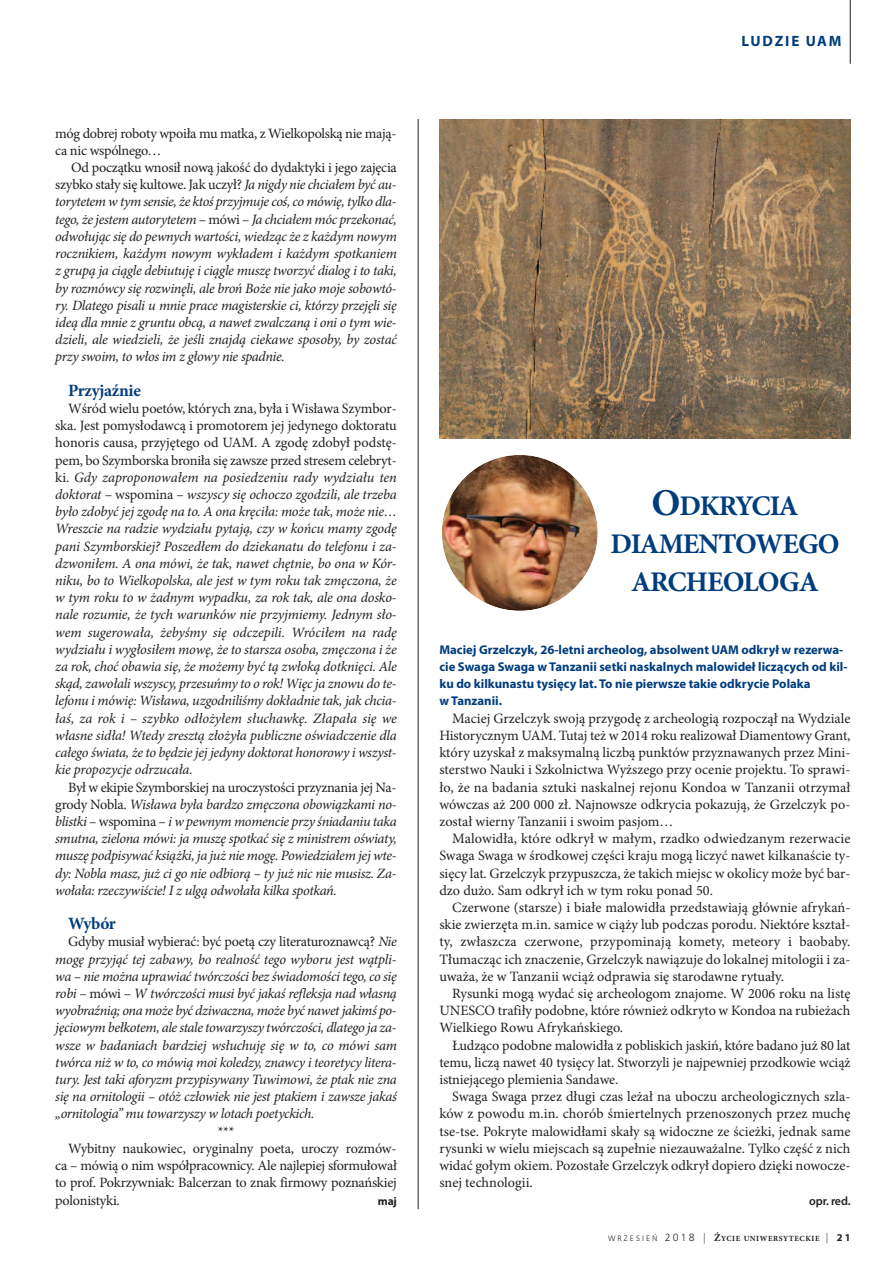
<style>
.page{position:relative;width:893px;height:1263px;background:#fff}
.page>*{position:absolute;margin:0;border:0;box-sizing:border-box;transform-origin:0 0}
.t1{font:700 28.5px/38px "Minion Pro";letter-spacing:-.035em;color:#013d7d;text-align:center}
.t2{font:700 17.25px "Minion Pro";letter-spacing:-.025em;color:#013d7d}
.t3{font:700 15px "Myriad Pro";letter-spacing:.12em;color:#013d7d}
.t4{font:italic 14.25px/17.2px "Minion Pro";letter-spacing:-.02em;color:#231f20;text-align:justify}
.t5{font:14.25px/17.2px "Minion Pro";letter-spacing:-.01em;color:#231f20;text-align:justify}
.t6{font:700 12.75px/17.2px "Myriad Pro";color:#013d7d}
.t7{font:600 12px "Myriad Pro";letter-spacing:-.015em;color:#231f20}
.t8{font:700 11.55px "Myriad Pro";color:#231f20}
.t9{font:700 7.8px "Minion Pro";letter-spacing:.065em;color:#231f20}
.s1{font-style:normal}
.s2{font-size:37.95px}
.s3{font-family:"Humnst 777 Lt EU";font-weight:400}
.s4{font-family:"Humnst 777 Lt EU";font-weight:400;font-size:10.5px}
.s5{font-size:10.5px}
.s6{font-family:"Myriad Pro";font-size:10.5px}
</style>
<div class="page">
<img style="left:439px;top:119px;width:411px;height:319px">
<hr style="left:850px;top:0;width:1px;height:64px;background:#231f20">
<img style="left:442px;top:455px;width:156px;height:156px">
<hr style="left:418px;top:119px;width:1px;height:1090px;background:#231f20">
<p class="t5" style="left:55px;top:126px;width:343px">móg dobrej roboty wpoiła mu matka, z Wielkopolską nie mają&shy;ca nic wspólnego…</p>
<p class="t4" style="left:55px;top:160px;width:343px;text-indent:16px"><span class="s1">Od początku wnosił nową jakość do dydaktyki i jego zajęcia szybko stały się kultowe. Jak uczył?</span> Ja nigdy nie chciałem być au&shy;torytetem w tym sensie, że ktoś przyjmuje coś, co mówię, tylko dla&shy;tego, że jestem autorytetem <span class="s1">– mówi –</span> Ja chciałem móc przekonać, odwołując się do pewnych wartości, wiedząc że z każdym nowym rocznikiem, każdym nowym wykładem i każdym spotkaniem z grupą ja ciągle debiutuję i ciągle muszę tworzyć dialog i to taki, by rozmówcy się rozwinęli, ale broń Boże nie jako moje sobowtó&shy;ry. Dlatego pisali u mnie prace magisterskie ci, którzy przejęli się ideą dla mnie z gruntu obcą, a nawet zwalczaną i oni o tym wie&shy;dzieli, ale wiedzieli, że jeśli znajdą ciekawe sposoby, by zostać przy swoim, to włos im z głowy nie spadnie.</p>
<p class="t2" style="left:68px;top:384px;width:74px">PRZYJAŹNIE</p>
<p class="t4" style="left:55px;top:401px;width:343px;text-indent:13px"><span class="s1">Wśród wielu poetów, których zna, była i Wisława Szymbor&shy;ska. Jest pomysłodawcą i promotorem jej jedynego doktoratu honoris causa, przyjętego od UAM. A zgodę zdobył podstę&shy;pem, bo Szymborska broniła się zawsze przed stresem celebryt&shy;ki.</span> Gdy zaproponowałem na posiedzeniu rady wydziału ten doktorat <span class="s1">– wspomina –</span> wszyscy się ochoczo zgodzili, ale trzeba było zdobyćjej zgodę na to. A ona kręciła: może tak, może nie… Wreszcie na radzie wydziału pytają, czy w końcu mamy zgodę pani Szymborskiej? Poszedłem do dziekanatu do telefonu i za&shy;dzwoniłem. A ona mówi, że tak, nawet chętnie, bo ona w Kór&shy;niku, bo to Wielkopolska, ale jest w tym roku tak zmęczona, że w tym roku to w żadnym wypadku, za rok tak, ale ona dosko&shy;nale rozumie, że tych warunków nie przyjmiemy. Jednym sło&shy;wem sugerowała, żebyśmy się odczepili. Wróciłem na radę wydziału i wygłosiłem mowę, że to starsza osoba, zmęczona i że za rok, choć obawia się, że możemy być tą zwłoką dotknięci. Ale skąd, zawołali wszyscy, przesuńmy to o rok! Więcja znowu do te&shy;lefonu i mówię: Wisława, uzgodniliśmy dokładnie tak, jak chcia&shy;łaś, za rok i – szybko odłożyłem słuchawkę. Złapała się we własne sidła! Wtedy zresztą złożyła publiczne oświadczenie dla całego świata, że to będzie jej jedyny doktorat honorowy i wszyst&shy;kie propozycje odrzucała.</p>
<p class="t4" style="left:55px;top:779px;width:343px;text-indent:13px"><span class="s1">Był w ekipie Szymborskiej na uroczystości przyznania jej Na&shy;grody Nobla.</span> Wisława była bardzo zmęczona obowiązkami no&shy;blistki <span class="s1">– wspomina –</span> i w pewnym momencie przy śniadaniu taka smutna, zielona mówi: ja muszę spotkać się z ministrem oświaty, muszę podpisywać książki, ja już nie mogę. Powiedziałem jej wte&shy;dy: Nobla masz, już ci go nie odbiorą – ty już nic nie musisz. Za&shy;wołała: rzeczywiście! I z ulgą odwołała kilka spotkań.</p>
<p class="t2" style="left:68px;top:917px;width:49px">WYBÓR</p>
<p class="t4" style="left:55px;top:934px;width:343px;text-indent:13px"><span class="s1">Gdyby musiał wybierać: być poetą czy literaturoznawcą?</span> Nie mogę przyjąć tej zabawy, bo realność tego wyboru jest wątpli&shy;wa – nie można uprawiać twórczości bez świadomości tego, co się robi <span class="s1">– mówi –</span> W twórczości musi byćjakaś refleksja nad własną wyobraźnią; ona może być dziwaczna, może być nawetjakimś po&shy;jęciowym bełkotem, ale stale towarzyszy twórczości, dlatego ja za&shy;wsze w badaniach bardziej wsłuchuję się w to, co mówi sam twórca niż w to, co mówią moi koledzy, znawcy i teoretycy litera&shy;tury. Jest taki aforyzm przypisywany Tuwimowi, że ptak nie zna się na ornitologii – otóż człowiek nie jest ptakiem i zawsze jakaś „ornitologia” mu towarzyszy w lotach poetyckich.</p>
<p class="t5" style="left:218px;top:1124px;width:18px">***</p>
<p class="t5" style="left:68px;top:1141px;width:330px">Wybitny naukowiec, oryginalny poeta, uroczy rozmów-</p>
<p class="t5" style="left:55px;top:1158px;width:343px">ca – mówią o nim współpracownicy. Ale najlepiej sformułował</p>
<p class="t5" style="left:55px;top:1175px;width:343px">to prof. Pokrzywniak: Balcerzan to znak firmowy poznańskiej</p>
<p class="t5" style="left:55px;top:1192px;width:66px">polonistyki.</p>
<p class="t8" style="left:378px;top:1196px;width:20px">maj</p>
<p class="t3" style="left:741px;top:36px;width:102px">ludzie uaM</p>
<h1 class="t1" style="left:610px;top:489px;width:231px"><span class="s2">O</span>DKRYCIA<br>DIAMENTOWEGO<br>ARCHEOLOGA</h1>
<p class="t6" style="left:439px;top:642px;width:410px">Maciej Grzelczyk, 26-letni archeolog, absolwent uaM odkrył w rezerwa&shy;cie swaga swaga w tanzanii setki naskalnych malowideł liczących od kil&shy;ku do kilkunastu tysięcy lat. to nie pierwsze takie odkrycie Polaka<br>w tanzanii.</p>
<p class="t5" style="left:439px;top:711px;width:413px;text-indent:13px">Maciej Grzelczyk swoją przygodę z archeologią rozpoczął na Wydziale Historycznym UAM. Tutaj też w 2014 roku realizował Diamentowy Grant, który uzyskał z maksymalną liczbą punktów przyznawanych przez Mini&shy;sterstwo Nauki i Szkolnictwa Wyższego przy ocenie projektu. To sprawi&shy;ło, że na badania sztuki naskalnej rejonu Kondoa w Tanzanii otrzymał wówczas aż 200 000 zł. Najnowsze odkrycia pokazują, że Grzelczyk po&shy;został wierny Tanzanii i swoim pasjom…</p>
<p class="t5" style="left:439px;top:831px;width:413px;text-indent:13px">Malowidła, które odkrył w małym, rzadko odwiedzanym rezerwacie Swaga Swaga w środkowej części kraju mogą liczyć nawet kilkanaście ty&shy;sięcy lat. Grzelczyk przypuszcza, że takich miejsc w okolicy może być bar&shy;dzo dużo. Sam odkrył ich w tym roku ponad 50.</p>
<p class="t5" style="left:439px;top:900px;width:413px;text-indent:13px">Czerwone (starsze) i białe malowidła przedstawiają głównie afrykań&shy;skie zwierzęta m.in. samice w ciąży lub podczas porodu. Niektóre kształ&shy;ty, zwłaszcza czerwone, przypominają komety, meteory i baobaby.<br>Tłumacząc ich znaczenie, Grzelczyk nawiązuje do lokalnej mitologii i za&shy;uważa, że w Tanzanii wciąż odprawia się starodawne rytuały.</p>
<p class="t5" style="left:439px;top:986px;width:413px;text-indent:13px">Rysunki mogą wydać się archeologom znajome. W 2006 roku na listę UNESCO trafiły podobne, które również odkryto w Kondoa na rubieżach Wielkiego Rowu Afrykańskiego.</p>
<p class="t5" style="left:439px;top:1038px;width:413px;text-indent:13px">Łudząco podobne malowidła z pobliskich jaskiń, które badano już 80 lat temu, liczą nawet 40 tysięcy lat. Stworzyli je najpewniej przodkowie wciąż istniejącego plemienia Sandawe.</p>
<p class="t5" style="left:439px;top:1089px;width:413px;text-indent:13px">Swaga Swaga przez długi czas leżał na uboczu archeologicznych szla&shy;ków z powodu m.in. chorób śmiertelnych przenoszonych przez muchę tse-tse. Pokryte malowidłami skały są widoczne ze ścieżki, jednak same rysunki w wielu miejscach są zupełnie niezauważalne. Tylko część z nich widać gołym okiem. Pozostałe Grzelczyk odkrył dopiero dzięki nowocze&shy;snej technologii.</p>
<p class="t7" style="left:809px;top:1196px;width:43px">opr. red.</p>
<p class="t9" style="left:608px;top:1236px;width:244px"><span class="s3">W R Z E S I E Ń</span> <span class="s4">2018 |</span> <span class="s5">Ż</span>YCIE UNIWERSYTECKIE <span class="s4">|</span> <span class="s6">21</span></p>
</div>
